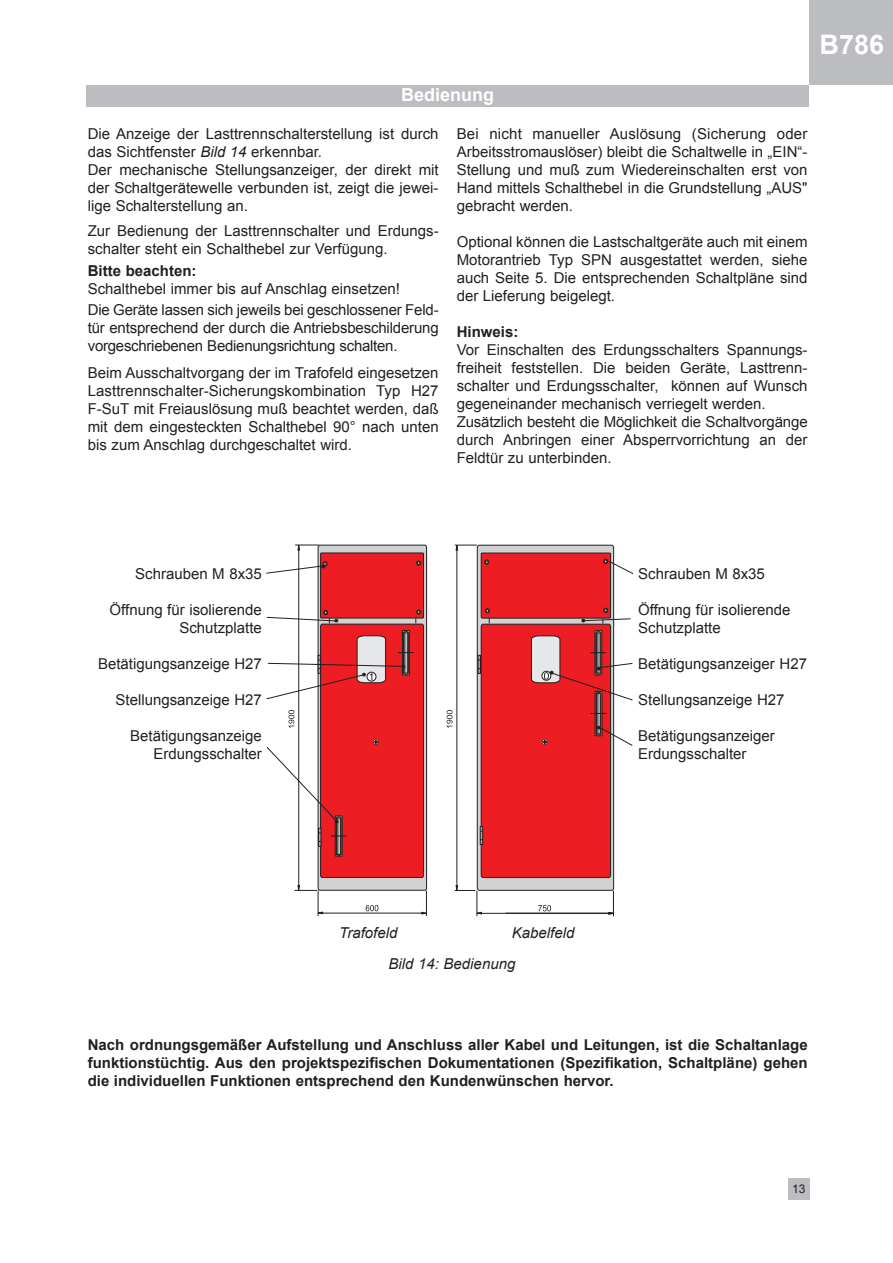
<style>
.page{position:relative;width:893px;height:1263px;background:#fff}
.page>*{position:absolute;margin:0;border:0;box-sizing:border-box;transform-origin:0 0}
.t1{font:700 27px "Arial";color:#fff}
.t2{font:700 18px "Arial";color:#fff}
.t3{font:15px/18px "Arial";color:#231f20}
.t4{font:700 15px/18px "Arial";color:#231f20;text-align:justify}
.t5{font:italic 15px "Arial";color:#231f20}
.t6{font:12px "Arial";color:#231f20}
.s1{font-style:italic}
</style>
<div class="page">
<div style="left:788px;top:1178px;width:21px;height:21px;background:#bcbdc0"></div>
<svg style="left:538px;top:905px;width:13px;height:6px"></svg>
<svg style="left:447px;top:710px;width:5px;height:18px"></svg>
<svg style="left:455px;top:544px;width:22px;height:6px"></svg>
<hr style="left:457px;top:545px;width:1px;height:342px;background:#231f20">
<svg style="left:477px;top:545px;width:137px;height:345px;background:#b5b5b7"></svg>
<div style="left:481px;top:553px;width:130px;height:65px;background:#ee1d23"></div>
<div style="left:481px;top:553px;width:130px;height:65px;border:1px solid #231f20"></div>
<svg style="left:484px;top:559px;width:5px;height:6px"></svg>
<svg style="left:455px;top:885px;width:27px;height:31px"></svg>
<svg style="left:608px;top:891px;width:6px;height:25px"></svg>
<hr style="left:479px;top:913px;width:132px;height:1px;background:#231f20">
<div style="left:86px;top:85px;width:723px;height:22px;background:#bcbdc0"></div>
<svg style="left:603px;top:559px;width:31px;height:15px"></svg>
<svg style="left:478px;top:608px;width:155px;height:270px;background:#e34348"></svg>
<svg style="left:266px;top:544px;width:162px;height:372px"></svg>
<div style="left:809px;top:0;width:84px;height:85px;background:#bcbdc0"></div>
<h1 class="t1" style="left:820px;top:29px;width:66px">B786</h1>
<p class="t2" style="left:401px;top:85px;width:95px">Bedienung</p>
<p class="t3" style="left:88px;top:125px;width:352px">Die Anzeige der Lasttrennschalterstellung ist durch das Sichtfenster <span class="s1">Bild 14</span> erkennbar.<br>Der mechanische Stellungsanzeiger, der direkt mit der Schaltgerätewelle verbunden ist, zeigt die jewei&shy;lige Schalterstellung an.</p>
<p class="t3" style="left:88px;top:222px;width:352px">Zur Bedienung der Lasttrennschalter und Erdungs&shy;schalter steht ein Schalthebel zur Verfügung.</p>
<p class="t4" style="left:88px;top:262px;width:110px">Bitte beachten:</p>
<p class="t3" style="left:88px;top:278px;width:352px;line-height:21.6px">Schalthebel immer bis auf Anschlag einsetzen!<br>Die Geräte lassen sich jeweils bei geschlossener Feld-</p>
<p class="t3" style="left:88px;top:319px;width:352px">tür entsprechend der durch die Antriebsbeschilderung vorgeschriebenen Bedienungsrichtung schalten.</p>
<p class="t3" style="left:88px;top:363px;width:352px;text-align:justify">Beim Ausschaltvorgang der im Trafofeld eingesetzen Lasttrennschalter-Sicherungskombination Typ H27<br>F-SuT mit Freiauslösung muß beachtet werden, daß mit dem eingesteckten Schalthebel 90° nach unten bis zum Anschlag durchgeschaltet wird.</p>
<p class="t3" style="left:457px;top:125px;width:352px;text-align:justify">Bei nicht manueller Auslösung (Sicherung oder Arbeitsstromauslöser) bleibt die Schaltwelle in „EIN“- Stellung und muß zum Wiedereinschalten erst von Hand mittels Schalthebel in die Grundstellung „AUS" gebracht werden.</p>
<p class="t3" style="left:457px;top:233px;width:352px;text-align:justify">Optional können die Lastschaltgeräte auch mit einem Motorantrieb Typ SPN ausgestattet werden, siehe auch Seite 5. Die entsprechenden Schaltpläne sind der Lieferung beigelegt.</p>
<p class="t4" style="left:457px;top:323px;width:63px">Hinweis:</p>
<p class="t3" style="left:457px;top:341px;width:352px">Vor Einschalten des Erdungsschalters Spannungs&shy;freiheit feststellen. Die beiden Geräte, Lasttrenn&shy;schalter und Erdungsschalter, können auf Wunsch gegeneinander mechanisch verriegelt werden.<br>Zusätzlich besteht die Möglichkeit die Schaltvorgänge durch Anbringen einer Absperrvorrichtung an der Feldtür zu unterbinden.</p>
<p class="t3" style="left:135px;top:564px;width:128px">Schrauben M 8x35</p>
<p class="t3" style="left:110px;top:600px;width:154px;text-align:right">Öffnung für isolierende<br>Schutzplatte</p>
<p class="t3" style="left:98px;top:654px;width:165px">Betätigungsanzeige H27</p>
<p class="t3" style="left:116px;top:690px;width:148px">Stellungsanzeige H27</p>
<p class="t3" style="left:130px;top:726px;width:133px;text-align:right">Betätigungsanzeige<br>Erdungsschalter</p>
<p class="t3" style="left:321px;top:557px;width:7px">•</p>
<p class="t3" style="left:334px;top:612px;width:7px">•</p>
<p class="t3" style="left:581px;top:612px;width:7px">•</p>
<p class="t3" style="left:362px;top:666px;width:7px">•</p>
<p class="t3" style="left:401px;top:658px;width:7px">•</p>
<p class="t3" style="left:549px;top:664px;width:7px">•</p>
<p class="t3" style="left:596px;top:659px;width:7px">•</p>
<p class="t3" style="left:596px;top:719px;width:7px">•</p>
<p class="t3" style="left:334px;top:812px;width:7px">•</p>
<p class="t3" style="left:638px;top:565px;width:128px">Schrauben M 8x35</p>
<p class="t3" style="left:638px;top:601px;width:154px">Öffnung für isolierende<br>Schutzplatte</p>
<p class="t3" style="left:638px;top:655px;width:170px">Betätigungsanzeiger H27</p>
<p class="t3" style="left:638px;top:691px;width:148px">Stellungsanzeige H27</p>
<p class="t3" style="left:638px;top:727px;width:138px">Betätigungsanzeiger<br>Erdungsschalter</p>
<p class="t5" style="left:339px;top:924px;width:60px">Trafofeld</p>
<p class="t5" style="left:512px;top:925px;width:64px">Kabelfeld</p>
<p class="t5" style="left:389px;top:956px;width:128px">Bild 14: Bedienung</p>
<p class="t4" style="left:88px;top:1036px;width:721px">Nach ordnungsgemäßer Aufstellung und Anschluss aller Kabel und Leitungen, ist die Schaltanlage funktionstüchtig. Aus den projektspezifischen Dokumentationen (Spezifikation, Schaltpläne) gehen die individuellen Funktionen entsprechend den Kundenwünschen hervor.</p>
<p class="t6" style="left:792px;top:1182px;width:15px">13</p>
</div>
